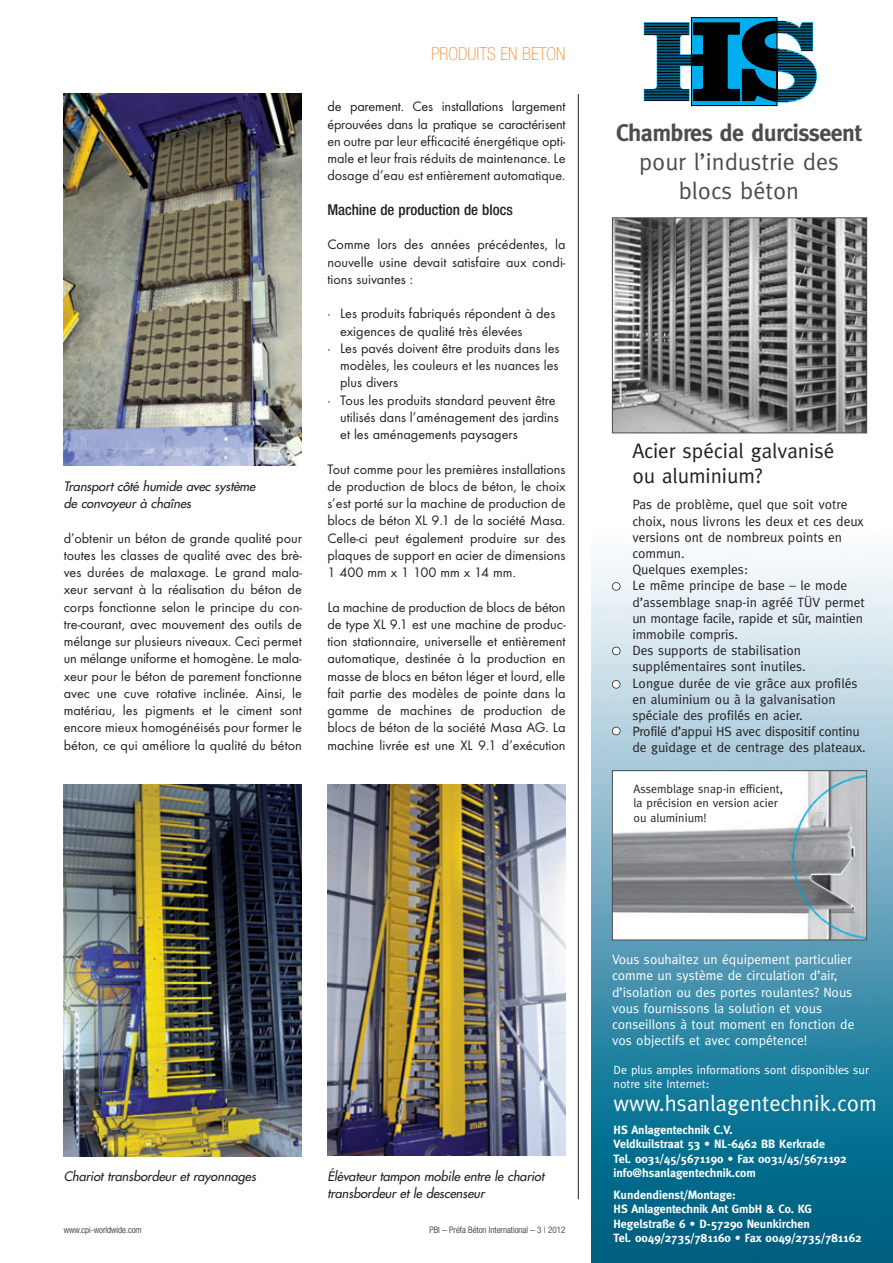
<style>
.page{position:relative;width:893px;height:1263px;background:#fff}
.page>*{position:absolute;margin:0;border:0;box-sizing:border-box;transform-origin:0 0}
.t1{font:24px/28.5px "Meta Normal+UQZOAU";color:#4d4d4d;text-align:center}
.t2{font:24px "Meta Bold+PMQMAV";letter-spacing:-.025em;color:#4d4d4d}
.t3{font:22.5px "Meta Normal+UQZOAU";color:#fff}
.t4{font:21px/25.2px "Meta Normal+UQZOAU";color:#231f20}
.t5{font:100 condensed 18px "Helvetica Neue";color:#f69238}
.t6{font:500 condensed 15px "Helvetica Neue";color:#231f20}
.t7{font:14.25px/17.2px "Futura T";color:#231f20;text-align:justify}
.t8{font:13.5px/16.2px "Meta Normal+UQZOAU";color:#231f20}
.t9{font:13.5px/16.2px "Meta Normal+UQZOAU";color:#fff}
.t10{font:italic 12.75px/17.2px "Futura";letter-spacing:-.005em;color:#231f20}
.t11{font:12px/14.4px "Meta Bold+PMQMAV";color:#fff}
.t12{font:12px/14.4px "Meta Normal+UQZOAU";color:#231f20}
.t13{font:12px/14.4px "Meta Normal+UQZOAU";color:#fff}
.t14{font:300 condensed 9px "Helvetica Neue";color:#231f20}
</style>
<div class="page">
<img style="left:64px;top:94px;width:238px;height:371px">
<img style="left:327px;top:784px;width:239px;height:372px">
<img style="left:64px;top:784px;width:238px;height:373px">
<hr style="left:578px;top:94px;width:1px;height:1105px;background:#231f20">
<img style="left:591px;top:217px;width:302px;height:1046px">
<img style="left:614px;top:772px;width:251px;height:166px">
<div style="left:612px;top:770px;width:255px;height:170px;border:1px solid #4d4d4d"></div>
<div style="left:691px;top:18px;width:86px;height:88px;background:#00aeef"></div>
<div style="left:691px;top:17px;width:86px;height:89px;border:1px solid #000"></div>
<svg style="left:644px;top:21px;width:173px;height:83px"></svg>
<img style="left:614px;top:219px;width:251px;height:212px">
<div style="left:612px;top:217px;width:255px;height:216px;border:1px solid #4d4d4d"></div>
<div style="left:612px;top:582px;width:8px;height:8px;background:#fff;border-radius:50%"></div>
<div style="left:612px;top:582px;width:8px;height:9px;border:2px solid #231f20;border-radius:50%"></div>
<div style="left:612px;top:647px;width:8px;height:8px;background:#fff;border-radius:50%"></div>
<div style="left:612px;top:647px;width:8px;height:8px;border:2px solid #231f20;border-radius:50%"></div>
<div style="left:612px;top:680px;width:8px;height:8px;background:#fff;border-radius:50%"></div>
<div style="left:612px;top:680px;width:8px;height:9px;border:2px solid #231f20;border-radius:50%"></div>
<div style="left:612px;top:727px;width:8px;height:8px;background:#fff;border-radius:50%"></div>
<div style="left:612px;top:727px;width:8px;height:8px;border:2px solid #231f20;border-radius:50%"></div>
<p class="t10" style="left:64px;top:478px;width:196px">Transport côté humide avec système de convoyeur à chaînes</p>
<p class="t7" style="left:64px;top:530px;width:240px">d’obtenir un béton de grande qualité pour toutes les classes de qualité avec des brè&shy;ves durées de malaxage. Le grand mala&shy;xeur servant à la réalisation du béton de corps fonctionne selon le principe du con&shy;tre-courant, avec mouvement des outils de mélange sur plusieurs niveaux. Ceci permet un mélange uniforme et homogène. Le mala&shy;xeur pour le béton de parement fonctionne avec une cuve rotative inclinée. Ainsi, le matériau, les pigments et le ciment sont encore mieux homogénéisés pour former le béton, ce qui améliore la qualité du béton</p>
<p class="t5" style="left:431px;top:47px;width:136px">PRODUITS EN BETON</p>
<p class="t7" style="left:327px;top:99px;width:240px">de parement. Ces installations largement éprou vées dans la pratique se caractérisent en outre par leur efficacité énergétique opti&shy;male et leur frais réduits de maintenance. Le dosage d’eau est entièrement automatique.</p>
<p class="t6" style="left:327px;top:204px;width:187px">Machine de production de blocs</p>
<p class="t7" style="left:327px;top:237px;width:240px">Comme lors des années précédentes, la nouvelle usine devait satisfaire aux condi&shy;tions suivantes :</p>
<p class="t7" style="left:327px;top:306px;width:230px">· Les produits fabriqués répondent à des</p>
<p class="t7" style="left:340px;top:323px;width:184px">exigences de qualité très élevées</p>
<p class="t7" style="left:327px;top:341px;width:234px">· Les pavés doivent être produits dans les</p>
<p class="t7" style="left:340px;top:358px;width:220px">modèles, les couleurs et les nuances les</p>
<p class="t7" style="left:340px;top:375px;width:60px">plus divers</p>
<p class="t7" style="left:327px;top:392px;width:230px">· Tous les produits standard peuvent être</p>
<p class="t7" style="left:340px;top:410px;width:220px">utilisés dans l’aménagement des jardins</p>
<p class="t7" style="left:340px;top:427px;width:179px">et les aménagements paysagers</p>
<p class="t7" style="left:327px;top:461px;width:240px">Tout comme pour les premières installations de production de blocs de béton, le choix s’est porté sur la machine de production de blocs de béton XL 9.1 de la société Masa.<br>Celle-ci peut également produire sur des plaques de support en acier de dimensions 1 400 mm x 1 100 mm x 14 mm.</p>
<p class="t7" style="left:327px;top:599px;width:240px">La machine de production de blocs de béton de type XL 9.1 est une machine de produc&shy;tion stationnaire, universelle et entièrement automatique, destinée à la production en masse de blocs en béton léger et lourd, elle fait partie des modèles de pointe dans la gamme de machines de production de blocs de béton de la société Masa AG. La machine livrée est une XL 9.1 d’exécution</p>
<h1 class="t2" style="left:616px;top:123px;width:247px">Chambres de durcisseent</h1>
<h1 class="t1" style="left:639px;top:149px;width:201px">pour l’industrie des blocs béton</h1>
<h3 class="t4" style="left:632px;top:439px;width:203px">Acier spécial galvanisé ou aluminium?</h3>
<p class="t8" style="left:632px;top:498px;width:235px">Pas de problème, quel que soit votre choix, nous livrons les deux et ces deux versions ont de nombreux points en commun.<br>Quelques exemples:<br>Le même principe de base – le mode d’assemblage snap-in agréé TÜV permet un montage facile, rapide et sûr, maintien immobile compris.<br>Des supports de stabilisation supplémentaires sont inutiles.<br>Longue durée de vie grâce aux profilés en aluminium ou à la galvanisation spéciale des profilés en acier.<br>Profilé d’appui HS avec dispositif continu de guidage et de centrage des plateaux.</p>
<p class="t12" style="left:633px;top:782px;width:151px">Assemblage snap-in efficient, la précision en version acier ou aluminium!</p>
<p class="t10" style="left:64px;top:1168px;width:196px">Chariot transbordeur et rayonnages</p>
<p class="t10" style="left:327px;top:1168px;width:221px">Élévateur tampon mobile entre le chariot transbordeur et le descenseur</p>
<p class="t14" style="left:64px;top:1226px;width:79px">www.cpi-worldwide.com</p>
<p class="t14" style="left:429px;top:1226px;width:138px">PBI – Préfa Béton International – 3 | 2012</p>
<p class="t9" style="left:612px;top:952px;width:244px">Vous souhaitez un équipement particulier comme un système de circulation d’air, d’isolation ou des portes roulantes? Nous vous fournissons la solution et vous conseillons à tout moment en fonction de vos objectifs et avec compétence!</p>
<p class="t13" style="left:614px;top:1063px;width:257px">De plus amples informations sont disponibles sur notre site Internet:</p>
<h2 class="t3" style="left:614px;top:1094px;width:265px">www.hsanlagentechnik.com</h2>
<p class="t11" style="left:614px;top:1123px;width:234px">HS Anlagentechnik C.V.<br>Veldkuilstraat 53 • NL-6462 BB Kerkrade<br>Tel. 0031/45/5671190 • Fax 0031/45/5671192 info@hsanlagentechnik.com</p>
<p class="t11" style="left:614px;top:1188px;width:249px">Kundendienst/Montage:<br>HS Anlagentechnik Ant GmbH &amp; Co. KG Hegelstraße 6 • D-57290 Neunkirchen<br>Tel. 0049/2735/781160 • Fax 0049/2735/781162</p>
</div>
